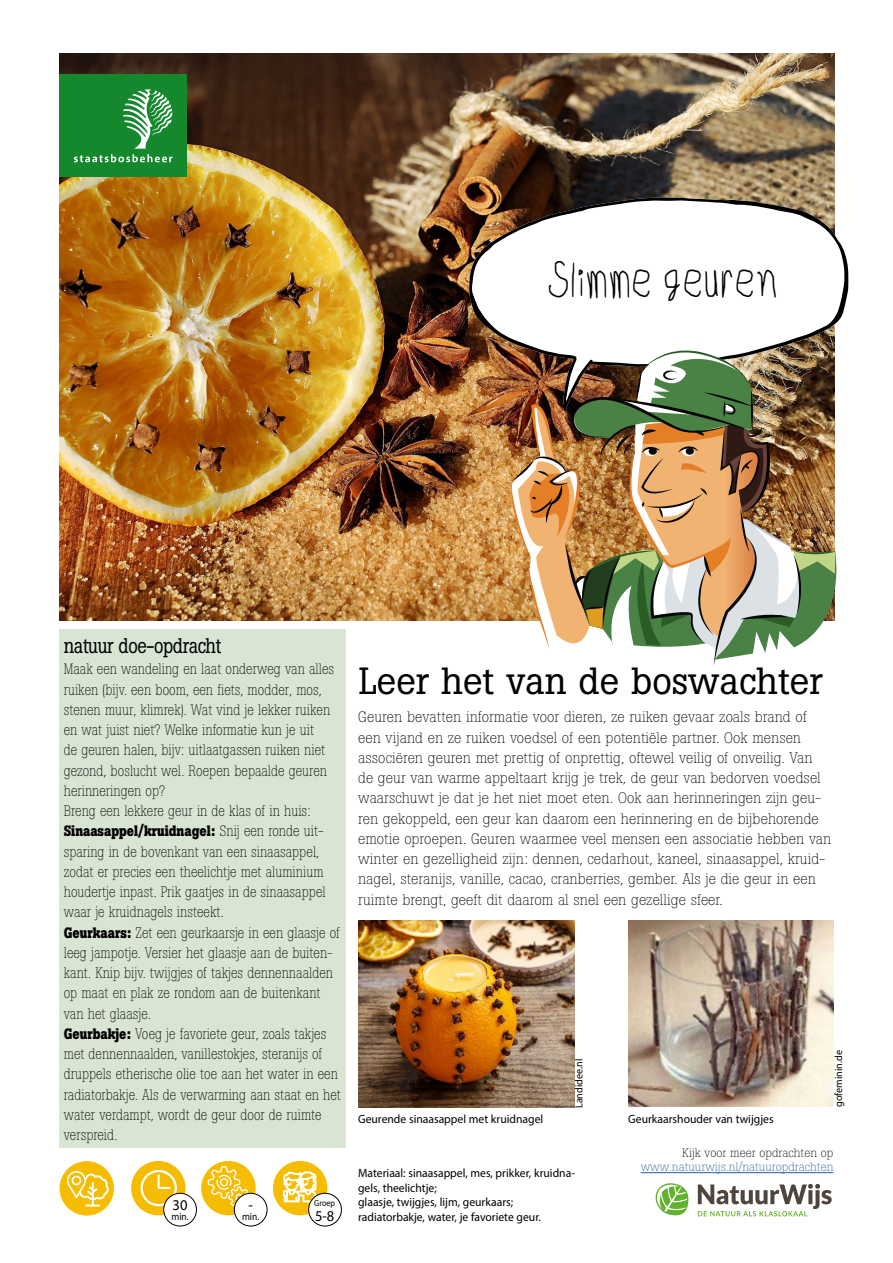
<style>
.page{position:relative;width:893px;height:1263px;background:#fff}
.page>*{position:absolute;margin:0;border:0;box-sizing:border-box;transform-origin:0 0}
.t1{font:45px "Child Writing";color:#000;scale:.9 1}
.t2{font:37.5px "Boton";color:#000}
.t3{font:21px "Boton";letter-spacing:-.02em;color:#000;scale:.86 1}
.t4{font:300 15px/20.2px "Boton";color:#000;scale:.86 1}
.t5{font:300 15px/20.2px "Boton";color:#000}
.t6{font:15px "Myriad Pro";color:#000}
.t7{font:12px/14.4px "Myriad Pro";color:#000}
.t8{font:300 12px "Boton";color:#275b9b}
.t9{font:300 12px "Boton";color:#000}
.t10{font:10.5px "Myriad Pro";color:#000}
.t11{font:10.5px "Myriad Pro";color:#000;scale:.9 1}
.t12{font:9px "Myriad Pro";color:#000;scale:.9 1}
.s1{font-weight:700}
</style>
<div class="page">
<img style="left:60px;top:54px;width:774px;height:567px">
<div style="left:60px;top:74px;width:127px;height:102px;background:#15882e"></div>
<svg style="left:74px;top:89px;width:99px;height:73px"></svg>
<div style="left:60px;top:1161px;width:54px;height:54px;background:#f6bd00;border-radius:50%"></div>
<img style="left:469px;top:197px;width:380px;height:214px">
<svg style="left:472px;top:200px;width:372px;height:201px"></svg>
<img style="left:511px;top:350px;width:326px;height:316px">
<div style="left:201px;top:1161px;width:55px;height:54px;background:#f6bd00;border-radius:50%"></div>
<svg style="left:208px;top:1166px;width:42px;height:42px"></svg>
<svg style="left:66px;top:1170px;width:43px;height:36px"></svg>
<div style="left:72px;top:1176px;width:9px;height:9px;border:2px solid #fff;border-radius:50%"></div>
<div style="left:273px;top:1161px;width:54px;height:54px;background:#f6bd00;border-radius:50%"></div>
<svg style="left:283px;top:1171px;width:33px;height:31px"></svg>
<div style="left:309px;top:1193px;width:32px;height:33px;background:#fff;border-radius:50%"></div>
<div style="left:308px;top:1193px;width:34px;height:33px;border:1px solid #000;border-radius:50%"></div>
<div style="left:131px;top:1161px;width:55px;height:54px;background:#f6bd00;border-radius:50%"></div>
<div style="left:141px;top:1170px;width:36px;height:36px;border:2px solid #fff;border-radius:50%"></div>
<svg style="left:157px;top:1173px;width:15px;height:16px"></svg>
<div style="left:234px;top:1193px;width:33px;height:33px;background:#fff;border-radius:50%"></div>
<div style="left:234px;top:1193px;width:33px;height:33px;border:1px solid #000;border-radius:50%"></div>
<div style="left:164px;top:1193px;width:32px;height:33px;background:#fff;border-radius:50%"></div>
<div style="left:163px;top:1193px;width:34px;height:33px;border:1px solid #000;border-radius:50%"></div>
<svg style="left:698px;top:1184px;width:134px;height:32px"></svg>
<svg style="left:655px;top:1183px;width:34px;height:32px"></svg>
<hr style="left:641px;top:1172px;width:192px;height:1px;background:#275b9b">
<div style="left:60px;top:629px;width:286px;height:33px;background:#d8e5d2"></div>
<div style="left:60px;top:653px;width:286px;height:150px;background:#d8e5d2"></div>
<div style="left:60px;top:795px;width:286px;height:29px;background:#d8e5d2"></div>
<div style="left:60px;top:815px;width:286px;height:110px;background:#d8e5d2"></div>
<div style="left:60px;top:917px;width:286px;height:109px;background:#d8e5d2"></div>
<div style="left:60px;top:1018px;width:286px;height:130px;background:#d8e5d2"></div>
<img style="left:628px;top:921px;width:206px;height:186px">
<img style="left:358px;top:921px;width:217px;height:186px">
<h1 class="t1" style="left:547px;top:257px;width:258px">Slimme geuren</h1>
<h3 class="t3" style="left:64px;top:633px;width:185px">natuur doe-opdracht</h3>
<p class="t4" style="left:64px;top:659px;width:324px">Maak een wandeling en laat onderweg van alles ruiken (bijv. een boom, een fiets, modder, mos, stenen muur, klimrek). Wat vind je lekker ruiken en wat juist niet? Welke informatie kun je uit<br>de geuren halen, bijv: uitlaatgassen ruiken niet gezond, boslucht wel. Roepen bepaalde geuren herinneringen op?<br>Breng een lekkere geur in de klas of in huis:<br><span class="s1">Sinaasappel/kruidnagel:</span> Snij een ronde uit&shy;sparing in de bovenkant van een sinaasappel, zodat er precies een theelichtje met aluminium houdertje inpast. Prik gaatjes in de sinaasappel waar je kruidnagels insteekt.<br><span class="s1">Geurkaars:</span> Zet een geurkaarsje in een glaasje of leeg jampotje. Versier het glaasje aan de buiten&shy;kant. Knip bijv. twijgjes of takjes dennennaalden op maat en plak ze rondom aan de buitenkant van het glaasje.<br><span class="s1">Geurbakje:</span> Voeg je favoriete geur, zoals takjes met dennennaalden, vanillestokjes, steranijs of druppels etherische olie toe aan het water in een radiatorbakje. Als de verwarming aan staat en het water verdampt, wordt de geur door de ruimte verspreid.</p>
<p class="t6" style="left:173px;top:1196px;width:16px">30</p>
<p class="t11" style="left:171px;top:1210px;width:21px">min.</p>
<p class="t6" style="left:248px;top:1196px;width:6px">-</p>
<p class="t11" style="left:242px;top:1210px;width:21px">min.</p>
<p class="t12" style="left:314px;top:1198px;width:25px">Groep</p>
<p class="t6" style="left:315px;top:1206px;width:20px">5-8</p>
<h2 class="t2" style="left:359px;top:658px;width:465px">Leer het van de boswachter</h2>
<p class="t5" style="left:358px;top:707px;width:475px">Geuren bevatten informatie voor dieren, ze ruiken gevaar zoals brand of een vijand en ze ruiken voedsel of een potentiële partner. Ook mensen associëren geuren met prettig of onprettig, oftewel veilig of onveilig. Van de geur van warme appeltaart krijg je trek, de geur van bedorven voedsel waarschuwt je dat je het niet moet eten. Ook aan herinneringen zijn geu&shy;ren gekoppeld, een geur kan daarom een herinnering en de bijbehorende emotie oproepen. Geuren waarmee veel mensen een associatie hebben van winter en gezelligheid zijn: dennen, cedarhout, kaneel, sinaasappel, kruid&shy;nagel, steranijs, vanille, cacao, cranberries, gember. Als je die geur in een ruimte brengt, geeft dit daarom al snel een gezellige sfeer.</p>
<p class="t10" style="left:572px;top:1108px;width:51px;rotate:-90deg">Landidee.nl</p>
<p class="t7" style="left:358px;top:1112px;width:187px">Geurende sinaasappel met kruidnagel</p>
<p class="t7" style="left:628px;top:1112px;width:147px">Geurkaarshouder van twijgjes</p>
<p class="t10" style="left:832px;top:1107px;width:58px;rotate:-90deg">gofeminin.de</p>
<p class="t7" style="left:358px;top:1166px;width:218px">Materiaal: sinaasappel, mes, prikker, kruidna&shy;gels, theelichtje;<br>glaasje, twijgjes, lijm, geurkaars; radiatorbakje, water, je favoriete geur.</p>
<p class="t9" style="left:682px;top:1146px;width:153px">Kijk voor meer opdrachten op</p>
<p class="t8" style="left:641px;top:1160px;width:194px">www.natuurwijs.nl/natuuropdrachten</p>
</div>
